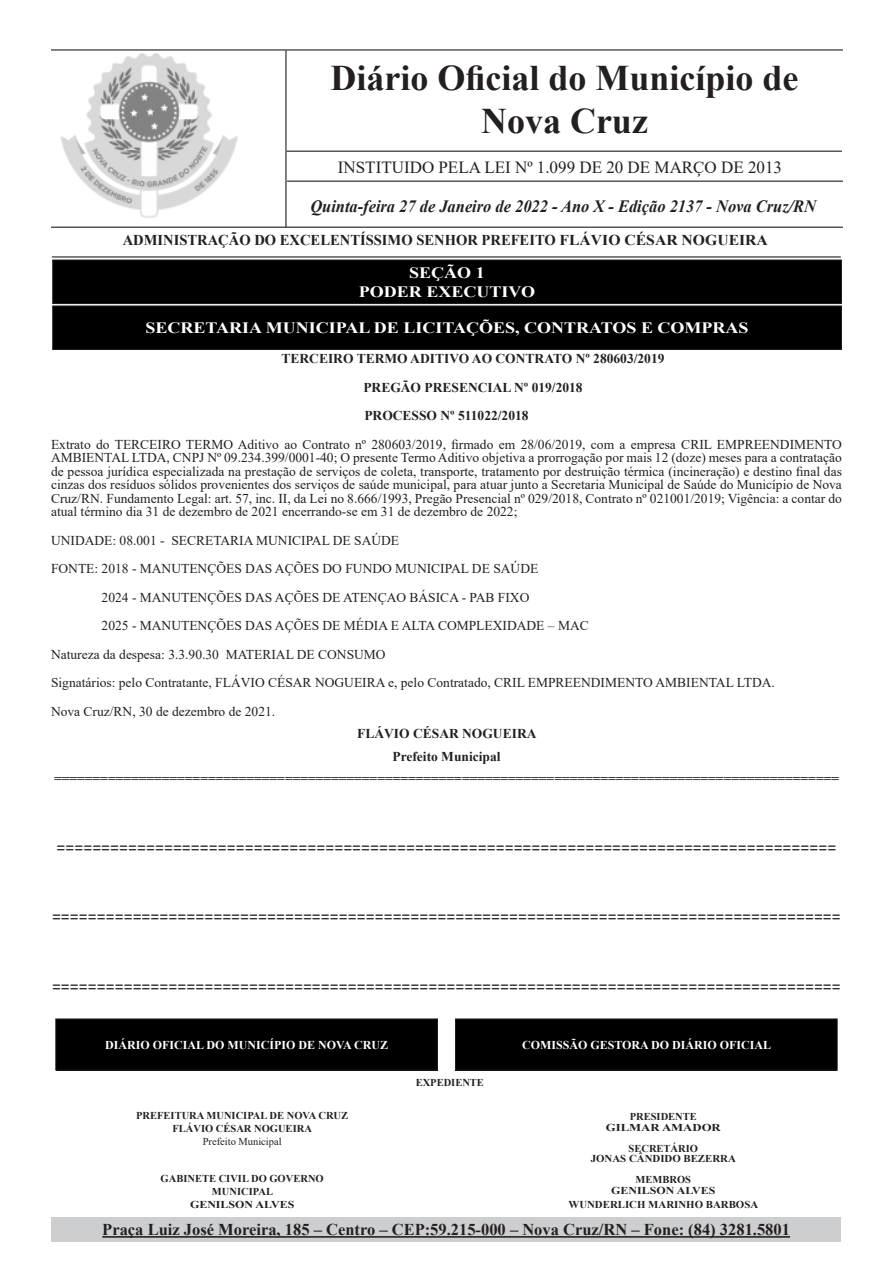
<style>
.page{position:relative;width:893px;height:1263px;background:#fff}
.page>*{position:absolute;margin:0;border:0;box-sizing:border-box;transform-origin:0 0}
.t1{font:700 36px/43.2px "Times New Roman";color:#231f20;text-align:center}
.t2{font:18px "Calibri";color:#231f20}
.t3{font:italic 700 17.25px "Times New Roman";color:#231f20;scale:.95 1}
.t4{font:16.95px "Times New Roman";color:#231f20}
.t5{font:700 16.5px "Times New Roman";color:#231f20}
.t6{font:700 15.75px "Times New Roman";color:#fff;scale:1.14 1}
.t7{font:700 15px "Times New Roman";color:#231f20}
.t8{font:13.5px/13.5px "Times New Roman";color:#231f20;text-align:justify}
.t9{font:700 13.5px "Times New Roman";color:#231f20}
.t10{font:700 12px "Times New Roman";color:#fff}
.t11{font:700 10.5px/12.6px "Times New Roman";color:#231f20;text-align:center}
.t12{font:700 10.5px "Times New Roman";color:#231f20;scale:1.14 1}
.t13{font:10.5px "Times New Roman";color:#231f20}
.t14{font:700 10.5px "Times New Roman";color:#231f20;scale:1.21 1}
</style>
<div class="page">
<img style="left:54px;top:53px;width:231px;height:174px">
<hr style="left:51px;top:49px;width:792px;height:2px;background:#231f20">
<hr style="left:51px;top:227px;width:792px;height:1px;background:#231f20">
<hr style="left:52px;top:256px;width:789px;height:1px;background:#231f20">
<hr style="left:285px;top:51px;width:2px;height:176px;background:#231f20">
<hr style="left:287px;top:151px;width:555px;height:1px;background:#231f20">
<hr style="left:287px;top:181px;width:556px;height:1px;background:#231f20">
<div style="left:51px;top:1217px;width:790px;height:25px;background:#cdced0"></div>
<hr style="left:102px;top:1236px;width:688px;height:2px;background:#231f20">
<div style="left:53px;top:260px;width:788px;height:44px;background:#000"></div>
<div style="left:52px;top:259px;width:790px;height:45px;border:1px solid #231f20"></div>
<div style="left:53px;top:306px;width:788px;height:43px;background:#000"></div>
<div style="left:52px;top:305px;width:790px;height:45px;border:1px solid #231f20"></div>
<div style="left:56px;top:1019px;width:381px;height:51px;background:#000"></div>
<div style="left:55px;top:1018px;width:383px;height:52px;border:1px solid #231f20"></div>
<div style="left:455px;top:1019px;width:382px;height:51px;background:#000"></div>
<div style="left:455px;top:1018px;width:383px;height:52px;border:1px solid #231f20"></div>
<p class="t1" style="left:330px;top:55px;width:470px">Diário Oficial do Município de<br>Nova Cruz</p>
<p class="t4" style="left:338px;top:155px;width:446px">INSTITUIDO PELA LEI Nº 1.099 DE 20 DE MARÇO DE 2013</p>
<p class="t3" style="left:310px;top:194px;width:534px">Quinta-feira 27 de Janeiro de 2022 - Ano X - Edição 2137 - Nova Cruz/RN</p>
<p class="t7" style="left:123px;top:229px;width:647px">ADMINISTRAÇÃO DO EXCELENTÍSSIMO SENHOR PREFEITO FLÁVIO CÉSAR NOGUEIRA</p>
<p class="t6" style="left:409px;top:261px;width:68px">SEÇÃO 1</p>
<p class="t6" style="left:359px;top:280px;width:156px">PODER EXECUTIVO</p>
<p class="t6" style="left:146px;top:316px;width:530px">SECRETARIA MUNICIPAL DE LICITAÇÕES, CONTRATOS E COMPRAS</p>
<p class="t9" style="left:282px;top:349px;width:384px">TERCEIRO TERMO ADITIVO AO CONTRATO Nº 280603/2019</p>
<p class="t9" style="left:363px;top:377px;width:221px">PREGÃO PRESENCIAL Nº 019/2018</p>
<p class="t9" style="left:364px;top:406px;width:166px">PROCESSO Nº 511022/2018</p>
<p class="t8" style="left:51px;top:437px;width:792px">Extrato do TERCEIRO TERMO Aditivo ao Contrato nº 280603/2019, firmado em 28/06/2019, com a empresa CRIL EMPREENDIMENTO AMBIENTAL LTDA, CNPJ Nº 09.234.399/0001-40; O presente Termo Aditivo objetiva a prorrogação por mais 12 (doze) meses para a contratação de pessoa jurídica especializada na prestação de serviços de coleta, transporte, tratamento por destruição térmica (incineração) e destino final das cinzas dos resíduos sólidos provenientes dos serviços de saúde municipal, para atuar junto a Secretaria Municipal de Saúde do Município de Nova Cruz/RN. Fundamento Legal: art. 57, inc. II, da Lei no 8.666/1993, Pregão Presencial nº 029/2018, Contrato nº 021001/2019; Vigência: a contar do atual término dia 31 de dezembro de 2021 encerrando-se em 31 de dezembro de 2022;</p>
<p class="t8" style="left:51px;top:533px;width:350px">UNIDADE: 08.001 - SECRETARIA MUNICIPAL DE SAÚDE</p>
<p class="t8" style="left:51px;top:561px;width:489px">FONTE: 2018 - MANUTENÇÕES DAS AÇÕES DO FUNDO MUNICIPAL DE SAÚDE</p>
<p class="t8" style="left:102px;top:590px;width:429px">2024 - MANUTENÇÕES DAS AÇÕES DE ATENÇAO BÁSICA - PAB FIXO</p>
<p class="t8" style="left:102px;top:618px;width:489px">2025 - MANUTENÇÕES DAS AÇÕES DE MÉDIA E ALTA COMPLEXIDADE – MAC</p>
<p class="t8" style="left:51px;top:647px;width:336px">Natureza da despesa: 3.3.90.30 MATERIAL DE CONSUMO</p>
<p class="t8" style="left:51px;top:675px;width:725px">Signatários: pelo Contratante, FLÁVIO CÉSAR NOGUEIRA e, pelo Contratado, CRIL EMPREENDIMENTO AMBIENTAL LTDA.</p>
<p class="t8" style="left:51px;top:704px;width:226px">Nova Cruz/RN, 30 de dezembro de 2021.</p>
<p class="t9" style="left:357px;top:724px;width:181px">FLÁVIO CÉSAR NOGUEIRA</p>
<p class="t9" style="left:392px;top:746px;width:110px">Prefeito Municipal</p>
<p class="t9" style="left:54px;top:769px;width:786px">======================================================================================================</p>
<p class="t2" style="left:56px;top:834px;width:781px">=======================================================================================</p>
<p class="t2" style="left:52px;top:904px;width:790px">========================================================================================</p>
<p class="t2" style="left:52px;top:973px;width:790px">========================================================================================</p>
<p class="t10" style="left:105px;top:1036px;width:285px">DIÁRIO OFICIAL DO MUNICÍPIO DE NOVA CRUZ</p>
<p class="t10" style="left:522px;top:1036px;width:251px">COMISSÃO GESTORA DO DIÁRIO OFICIAL</p>
<p class="t11" style="left:136px;top:1109px;width:213px">PREFEITURA MUNICIPAL DE NOVA CRUZ</p>
<p class="t11" style="left:172px;top:1122px;width:141px">FLÁVIO CÉSAR NOGUEIRA</p>
<p class="t13" style="left:203px;top:1133px;width:81px">Prefeito Municipal</p>
<p class="t11" style="left:161px;top:1172px;width:165px">GABINETE CIVIL DO GOVERNO<br>MUNICIPAL</p>
<p class="t12" style="left:190px;top:1196px;width:93px">GENILSON ALVES</p>
<p class="t11" style="left:416px;top:1076px;width:70px">EXPEDIENTE</p>
<p class="t11" style="left:630px;top:1110px;width:69px">PRESIDENTE</p>
<p class="t14" style="left:606px;top:1119px;width:96px">GILMAR AMADOR</p>
<p class="t11" style="left:629px;top:1141px;width:71px">SECRETÁRIO</p>
<p class="t11" style="left:591px;top:1152px;width:147px">JONAS CÂNDIDO BEZERRA</p>
<p class="t11" style="left:636px;top:1173px;width:57px">MEMBROS</p>
<p class="t12" style="left:611px;top:1182px;width:93px">GENILSON ALVES</p>
<p class="t11" style="left:568px;top:1198px;width:191px">WUNDERLICH MARINHO BARBOSA</p>
<p class="t5" style="left:102px;top:1218px;width:689px">Praça Luiz José Moreira, 185 – Centro – CEP:59.215-000 – Nova Cruz/RN – Fone: (84) 3281.5801</p>
</div>
